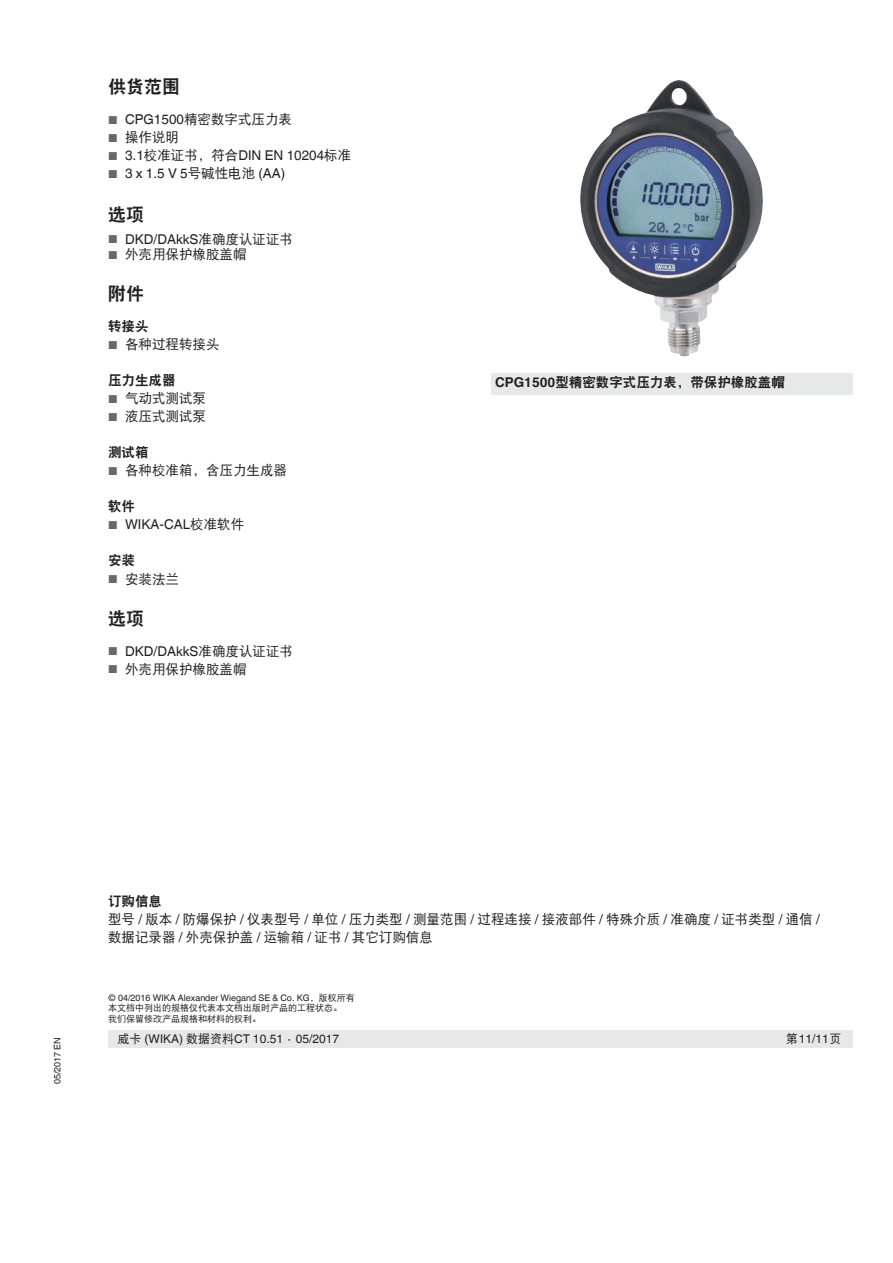
<style>
.page{position:relative;width:893px;height:1263px;background:#fff}
.page>*{position:absolute;margin:0;border:0;box-sizing:border-box;transform-origin:0 0}
.t1{font:18px "DF Hei W9";color:#231f20}
.t2{font:13.5px/18px "DF Hei W5";color:#231f20}
.t3{font:13.5px/18px "Helvetica World";color:#231f20}
.t4{font:13.5px "DF Hei W9";color:#231f20}
.t5{font:12px "Helvetica World";color:#231f20}
.t6{font:11.55px/18px "Helvetica World";color:#666969}
.t7{font:9px "Helvetica World";color:#231f20}
.t8{font:9px/10.8px "DF Hei W5";color:#231f20}
.s1{font-family:"Helvetica World"}
.s2{font-family:"DF Hei W5"}
.s3{font-size:11.55px;color:#666969}
.s4{font-family:"Helvetica World";font-size:11.55px;color:#666969}
.s5{font-family:"Helvetica World";font-weight:700}
</style>
<div class="page">
<div style="left:491px;top:373px;width:361px;height:22px;background:#e7e9e8"></div>
<img style="left:580px;top:80px;width:183px;height:276px">
<div style="left:108px;top:1030px;width:744px;height:17px;background:#e7e9e8"></div>
<h1 class="t1" style="left:108px;top:77px;width:73px">供货范围</h1>
<p class="t6" style="left:108px;top:111px;width:11px;text-align:justify">■ ■ ■ ■</p>
<p class="t2" style="left:125px;top:110px;width:168px"><span class="s1">CPG1500</span>精密数字式压力表操作说明</p>
<p class="t3" style="left:125px;top:147px;width:228px">3.1<span class="s2">校准证书，符合</span>DIN EN 10204<span class="s2">标准<br></span>3 x 1.5 V 5<span class="s2">号碱性电池</span> (AA)</p>
<h1 class="t1" style="left:108px;top:206px;width:37px">选项</h1>
<p class="t3" style="left:108px;top:230px;width:186px"><span class="s3">■</span> DKD/DAkkS<span class="s2">准确度认证证书</span></p>
<p class="t2" style="left:108px;top:245px;width:140px"><span class="s4">■</span> 外壳用保护橡胶盖帽</p>
<h1 class="t1" style="left:108px;top:284px;width:37px">附件</h1>
<p class="t4" style="left:108px;top:320px;width:42px">转接头</p>
<p class="t2" style="left:108px;top:335px;width:113px"><span class="s4">■</span> 各种过程转接头</p>
<p class="t4" style="left:108px;top:374px;width:69px">压力生成器</p>
<p class="t6" style="left:108px;top:390px;width:11px">■ ■</p>
<p class="t4" style="left:108px;top:446px;width:42px">测试箱</p>
<p class="t2" style="left:108px;top:461px;width:181px"><span class="s4">■</span> 各种校准箱，含压力生成器</p>
<p class="t4" style="left:108px;top:500px;width:28px">软件</p>
<p class="t3" style="left:108px;top:516px;width:138px"><span class="s3">■</span> WIKA-CAL<span class="s2">校准软件</span></p>
<p class="t4" style="left:108px;top:554px;width:28px">安装</p>
<p class="t6" style="left:108px;top:570px;width:11px">■</p>
<h1 class="t1" style="left:108px;top:609px;width:37px">选项</h1>
<p class="t6" style="left:108px;top:642px;width:11px">■ ■</p>
<p class="t2" style="left:125px;top:389px;width:82px">气动式测试泵液压式测试泵</p>
<p class="t2" style="left:125px;top:570px;width:55px">安装法兰</p>
<p class="t3" style="left:125px;top:643px;width:169px">DKD/DAkkS<span class="s2">准确度认证证书</span></p>
<p class="t2" style="left:125px;top:660px;width:123px">外壳用保护橡胶盖帽</p>
<p class="t4" style="left:495px;top:376px;width:291px"><span class="s5">CPG1500</span>型精密数字式压力表，带保护橡胶盖帽</p>
<p class="t7" style="left:52px;top:1084px;width:49px;rotate:-90deg">05/2017 EN</p>
<p class="t4" style="left:108px;top:894px;width:55px">订购信息</p>
<p class="t2" style="left:108px;top:910px;width:713px">型号 <span class="s1">/</span> 版本 <span class="s1">/</span> 防爆保护 <span class="s1">/</span> 仪表型号 <span class="s1">/</span> 单位 <span class="s1">/</span> 压力类型 <span class="s1">/</span> 测量范围 <span class="s1">/</span> 过程连接 <span class="s1">/</span> 接液部件 <span class="s1">/</span> 特殊介质 <span class="s1">/</span> 准确度 <span class="s1">/</span> 证书类型 <span class="s1">/</span> 通信 <span class="s1">/</span>数据记录器 <span class="s1">/</span> 外壳保护盖 <span class="s1">/</span> 运输箱 <span class="s1">/</span> 证书 <span class="s1">/</span> 其它订购信息</p>
<p class="t7" style="left:108px;top:992px;width:248px">© 04/2016 WIKA Alexander Wiegand SE &amp; Co. KG<span class="s2">，版权所有</span></p>
<p class="t8" style="left:108px;top:1003px;width:235px">本文档中列出的规格仅代表本文档出版时产品的工程状态。我们保留修改产品规格和材料的权利。</p>
<p class="t5" style="left:118px;top:1032px;width:223px"><span class="s2">威卡</span> (WIKA) <span class="s2">数据资料</span>CT 10.51 ∙ 05/2017</p>
<p class="t5" style="left:786px;top:1032px;width:57px"><span class="s2">第</span>11/11<span class="s2">页</span></p>
</div>
